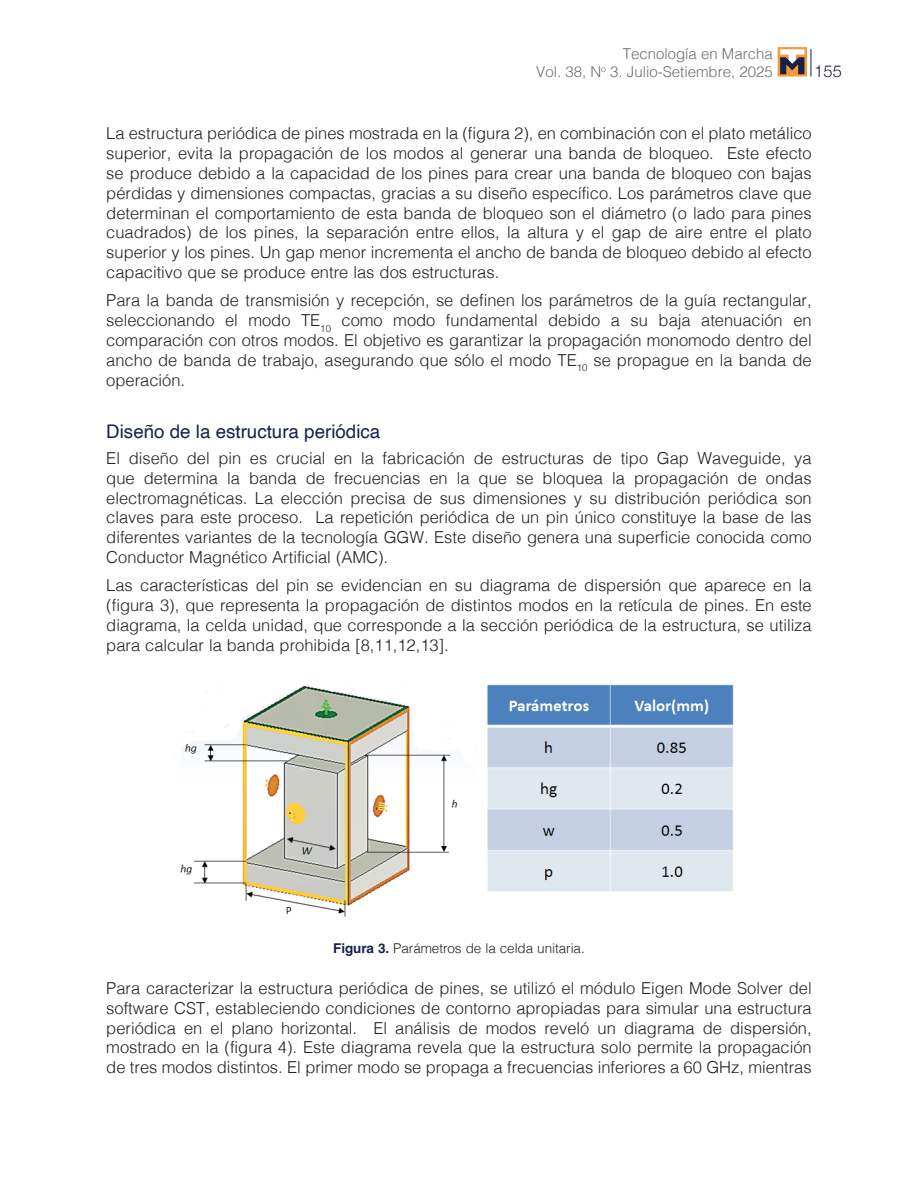
<style>
.page{position:relative;width:918px;height:1188px;background:#fff}
.page>*{position:absolute;margin:0;border:0;box-sizing:border-box;transform-origin:0 0}
.t1{font:18.75px "Helvetica";color:#17214b}
.t2{font:300 16.5px/19.8px "Helvetica";color:#231f20;text-align:justify}
.t3{font:300 16.5px "Helvetica Neue";color:#17214b}
.t4{font:300 15px/18px "Helvetica";color:#6c6d70;text-align:right}
.t5{font:300 13.5px "Helvetica";letter-spacing:-.005em;color:#231f20}
.s1{font-weight:700;color:#17214b}
</style>
<div class="page">
<svg style="left:811px;top:49px;width:1px;height:28px"></svg>
<svg style="left:778px;top:47px;width:29px;height:30px"></svg>
<svg style="left:780px;top:49px;width:24px;height:25px"></svg>
<img style="left:180px;top:684px;width:554px;height:233px">
<p class="t4" style="left:536px;top:43px;width:238px">Tecnología en Marcha<br>Vol. 38, N<sup>o</sup> 3. Julio-Setiembre, 2025</p>
<p class="t3" style="left:814px;top:57px;width:29px">155</p>
<p class="t2" style="left:106px;top:122px;width:707px">La estructura periódica de pines mostrada en la (figura 2), en combinación con el plato metálico superior, evita la propagación de los modos al generar una banda de bloqueo. Este efecto se produce debido a la capacidad de los pines para crear una banda de bloqueo con bajas pérdidas y dimensiones compactas, gracias a su diseño específico. Los parámetros clave que determinan el comportamiento de esta banda de bloqueo son el diámetro (o lado para pines cuadrados) de los pines, la separación entre ellos, la altura y el gap de aire entre el plato superior y los pines. Un gap menor incrementa el ancho de banda de bloqueo debido al efecto capacitivo que se produce entre las dos estructuras.</p>
<p class="t2" style="left:106px;top:289px;width:707px">Para la banda de transmisión y recepción, se definen los parámetros de la guía rectangular, seleccionando el modo TE<sub>10</sub> como modo fundamental debido a su baja atenuación en comparación con otros modos. El objetivo es garantizar la propagación monomodo dentro del ancho de banda de trabajo, asegurando que sólo el modo TE<sub>10</sub> se propague en la banda de operación.</p>
<p class="t1" style="left:106px;top:417px;width:276px">Diseño de la estructura periódica</p>
<p class="t2" style="left:106px;top:447px;width:707px">El diseño del pin es crucial en la fabricación de estructuras de tipo Gap Waveguide, ya que determina la banda de frecuencias en la que se bloquea la propagación de ondas electromagnéticas. La elección precisa de sus dimensiones y su distribución periódica son claves para este proceso. La repetición periódica de un pin único constituye la base de las diferentes variantes de la tecnología GGW. Este diseño genera una superficie conocida como Conductor Magnético Artificial (AMC).</p>
<p class="t2" style="left:106px;top:574px;width:707px">Las características del pin se evidencian en su diagrama de dispersión que aparece en la (figura 3), que representa la propagación de distintos modos en la retícula de pines. En este diagrama, la celda unidad, que corresponde a la sección periódica de la estructura, se utiliza para calcular la banda prohibida [8,11,12,13].</p>
<p class="t5" style="left:333px;top:937px;width:253px"><span class="s1">Figura 3.</span> Parámetros de la celda unitaria.</p>
<p class="t2" style="left:106px;top:977px;width:707px">Para caracterizar la estructura periódica de pines, se utilizó el módulo Eigen Mode Solver del software CST, estableciendo condiciones de contorno apropiadas para simular una estructura periódica en el plano horizontal. El análisis de modos reveló un diagrama de dispersión, mostrado en la (figura 4). Este diagrama revela que la estructura solo permite la propagación de tres modos distintos. El primer modo se propaga a frecuencias inferiores a 60 GHz, mientras</p>
</div>
